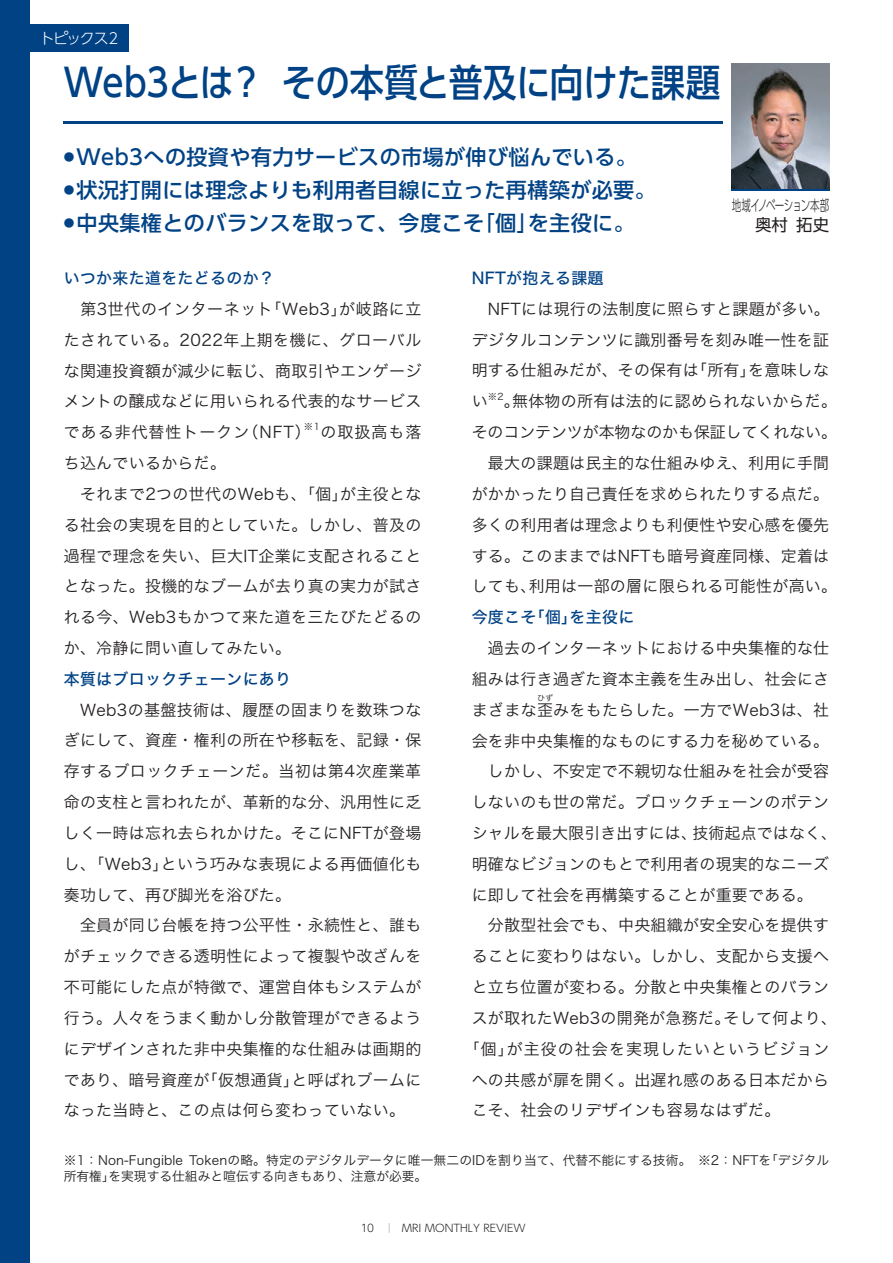
<style>
.page{position:relative;width:893px;height:1263px;background:#fff}
.page>*{position:absolute;margin:0;border:0;box-sizing:border-box;transform-origin:0 0}
.t1{font:500 38.25px "UD Shin Go Pro";letter-spacing:-.015em;color:#014285;scale:.89 1}
.t2{font:500 21px "UD Shin Go Pro";letter-spacing:.02em;color:#014285}
.t3{font:16.5px "UD Shin Go Pro";color:#231f20}
.t4{font:15.9px/30.8px "Hira Kaku Std W3";letter-spacing:.02em;color:#231f20;text-align:justify}
.t5{font:15.9px "Hira Kaku Std W5";letter-spacing:.02em;color:#014285}
.t6{font:15.9px "Hira Kaku Std W3";letter-spacing:.07em;color:#231f20}
.t7{font:300 15px "UD Shin Go Pro";letter-spacing:-.06em;color:#231f20;scale:.64 1}
.t8{font:300 15px "UD Shin Go Pro";letter-spacing:-.08em;color:#fff}
.t9{font:12.75px/16.5px "Hira Kaku Std W3";letter-spacing:.01em;color:#231f20}
.t10{font:300 10.5px "UD Shin Go Pro";color:#231f20}
.t11{font:9.3px "Hira Kaku Std W3";color:#231f20}
.t12{font:7.95px "Hira Kaku Std W3";color:#231f20}
.s1{font-family:"Axis Std";font-weight:200}
</style>
<div class="page">
<hr style="left:64px;top:121px;width:659px;height:2px;background:#014285">
<div style="left:0;top:0;width:30px;height:1263px;background:#014285"></div>
<img style="left:731px;top:64px;width:98px;height:125px">
<div style="left:0;top:24px;width:128px;height:28px;background:#014285"></div>
<hr style="left:731px;top:189px;width:98px;height:1px;background:#014285">
<p class="t8" style="left:40px;top:26px;width:80px">トピックス2</p>
<h1 class="t1" style="left:64px;top:52px;width:739px">Web3とは？その本質と普及に向けた課題</h1>
<h2 class="t2" style="left:64px;top:140px;width:575px"><sup>●</sup> Web3への投資や有力サービスの市場が伸び悩んでいる。</h2>
<h2 class="t2" style="left:64px;top:173px;width:593px"><sup>●</sup> 状況打開には理念よりも利用者目線に立った再構築が必要。</h2>
<h2 class="t2" style="left:64px;top:206px;width:572px"><sup>●</sup> 中央集権とのバランスを取って、今度こそ「個」を主役に。</h2>
<p class="t7" style="left:732px;top:193px;width:154px">地域イノベーション本部</p>
<p class="t3" style="left:755px;top:212px;width:76px">奥村拓史</p>
<p class="t5" style="left:64px;top:266px;width:213px">いつか来た道をたどるのか？</p>
<p class="t4" style="left:64px;top:293px;width:359px">　第3世代のインターネット「Web3」が岐路に立たされている。2022年上期を機に、グローバルな関連投資額が減少に転じ、商取引やエンゲージメントの醸成などに用いられる代表的なサービスである非代替性トークン（NFT）</p>
<p class="t11" style="left:304px;top:420px;width:18px">※1</p>
<p class="t4" style="left:320px;top:417px;width:102px">の取扱高も落</p>
<p class="t4" style="left:64px;top:447px;width:359px;text-align:left">ち込んでいるからだ。<br>　それまで2つの世代のWebも、「個」が主役となる社会の実現を目的としていた。しかし、普及の過程で理念を失い、巨大IT企業に支配されることとなった。投機的なブームが去り真の実力が試される今、Web3もかつて来た道を三たびたどるのか、冷静に問い直してみたい。</p>
<p class="t5" style="left:64px;top:667px;width:229px">本質はブロックチェーンにあり</p>
<p class="t4" style="left:64px;top:694px;width:359px;text-align:left">　Web3の基盤技術は、履歴の固まりを数珠つなぎにして、資産・権利の所在や移転を、記録・保存するブロックチェーンだ。当初は第4次産業革命の支柱と言われたが、革新的な分、汎用性に乏しく一時は忘れ去られかけた。そこにNFTが登場し、「Web3」という巧みな表現による再価値化も奏功して、再び脚光を浴びた。<br>　全員が同じ台帳を持つ公平性・永続性と、誰もがチェックできる透明性によって複製や改ざんを不可能にした点が特徴で、運営自体もシステムが行う。人々をうまく動かし分散管理ができるようにデザインされた非中央集権的な仕組みは画期的であり、暗号資産が「仮想通貨」と呼ばれブームになった当時と、この点は何ら変わっていない。</p>
<p class="t5" style="left:472px;top:266px;width:133px">NFTが抱える課題</p>
<p class="t4" style="left:472px;top:293px;width:360px">　NFTには現行の法制度に照らすと課題が多い。デジタルコンテンツに識別番号を刻み唯一性を証明する仕組みだが、その保有は「所有」を意味しない</p>
<p class="t11" style="left:488px;top:389px;width:17px">※2</p>
<p class="t4" style="left:472px;top:386px;width:367px;text-align:left;text-indent:32px">。無体物の所有は法的に認められないからだ。そのコンテンツが本物なのかも保証してくれない。　最大の課題は民主的な仕組みゆえ、利用に手間がかかったり自己責任を求められたりする点だ。多くの利用者は理念よりも利便性や安心感を優先する。このままではNFTも暗号資産同様、定着はしても、利用は一部の層に限られる可能性が高い。</p>
<p class="t5" style="left:472px;top:605px;width:164px">今度こそ「個」を主役に</p>
<p class="t4" style="left:472px;top:632px;width:359px">　過去のインターネットにおける中央集権的な仕組みは行き過ぎた資本主義を生み出し、社会にさまざまな歪みをもたらした。一方でWeb3は、社</p>
<p class="t12" style="left:537px;top:692px;width:18px">ひず</p>
<p class="t4" style="left:472px;top:725px;width:359px">会を非中央集権的なものにする力を秘めている。</p>
<p class="t4" style="left:472px;top:756px;width:359px">　しかし、不安定で不親切な仕組みを社会が受容</p>
<p class="t4" style="left:472px;top:787px;width:359px">しないのも世の常だ。ブロックチェーンのポテン</p>
<p class="t4" style="left:472px;top:817px;width:367px">シャルを最大限引き出すには、技術起点ではなく、</p>
<p class="t4" style="left:472px;top:848px;width:359px">明確なビジョンのもとで利用者の現実的なニーズ</p>
<p class="t4" style="left:472px;top:879px;width:343px">に即して社会を再構築することが重要である。</p>
<p class="t4" style="left:472px;top:910px;width:359px">　分散型社会でも、中央組織が安全安心を提供す</p>
<p class="t4" style="left:472px;top:941px;width:359px">ることに変わりはない。しかし、支配から支援へ</p>
<p class="t4" style="left:472px;top:971px;width:359px">と立ち位置が変わる。分散と中央集権とのバラン</p>
<p class="t4" style="left:472px;top:1002px;width:367px">スが取れたWeb3の開発が急務だ。そして何より、</p>
<p class="t6" style="left:464px;top:1037px;width:367px">「個」が主役の社会を実現したいというビジョン</p>
<p class="t4" style="left:472px;top:1064px;width:359px">への共感が扉を開く。出遅れ感のある日本だから</p>
<p class="t4" style="left:472px;top:1095px;width:310px">こそ、社会のリデザインも容易なはずだ。</p>
<p class="t9" style="left:64px;top:1151px;width:767px">※1：Non-Fungible Tokenの略。特定のデジタルデータに唯一無二のIDを割り当て、代替不能にする技術。　※2：NFTを「デジタル所有権」を実現する仕組みと喧伝する向きもあり、注意が必要。</p>
<p class="t10" style="left:361px;top:1219px;width:166px">10 <span class="s1">｜</span> MRI MONTHLY REVIEW</p>
</div>
